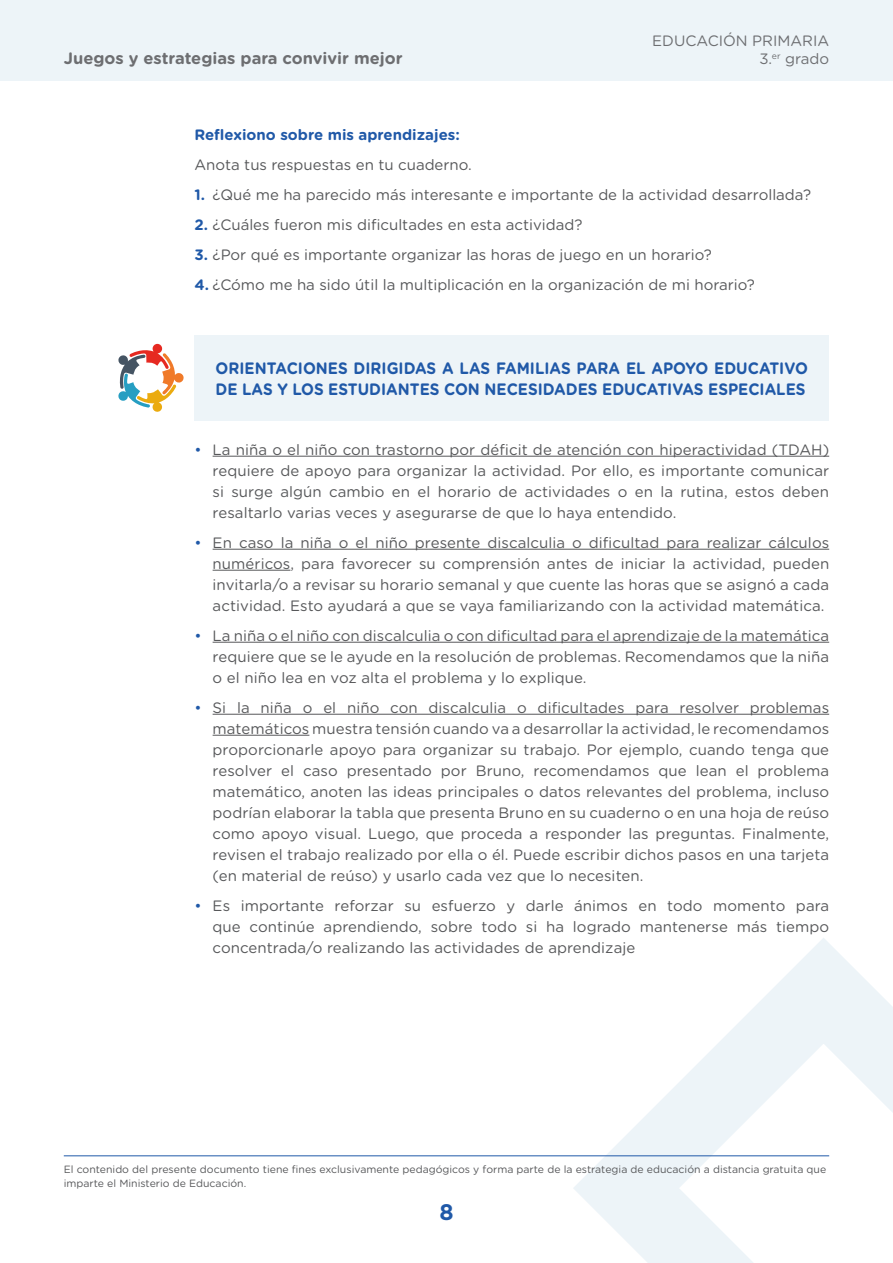
<style>
.page{position:relative;width:893px;height:1263px;background:#fff}
.page>*{position:absolute;margin:0;border:0;box-sizing:border-box;transform-origin:0 0}
.t1{font:700 22.5px "Gotham Rounded";color:#2059a8}
.t2{font:700 16.5px/21px "Gotham Rounded";color:#2059a8;scale:.92 1}
.t3{font:700 16.5px "Gotham Rounded";color:#6d6e71}
.t4{font:15px/21px "Gotham Rounded";color:#57585a;text-align:justify}
.t5{font:700 15px "Gotham Rounded";color:#2059a8}
.t6{font:15px/18px "Gotham Rounded";color:#6d6e71;text-align:right}
.t7{font:10.5px/13.5px "Gotham Rounded";color:#57585a}
.s1{font-weight:700;color:#2059a8}
.s2{color:#2059a8}
</style>
<div class="page">
<svg style="left:520px;top:938px;width:373px;height:325px"></svg>
<div style="left:0;top:0;width:893px;height:81px;background:#edf4f8"></div>
<hr style="left:64px;top:1155px;width:765px;height:1px;background:#2059a8">
<hr style="left:213px;top:456px;width:616px;height:1px;background:#57585a">
<hr style="left:213px;top:549px;width:616px;height:1px;background:#57585a">
<hr style="left:213px;top:570px;width:77px;height:1px;background:#57585a">
<hr style="left:213px;top:642px;width:616px;height:1px;background:#57585a">
<hr style="left:213px;top:714px;width:616px;height:1px;background:#57585a">
<hr style="left:213px;top:735px;width:96px;height:1px;background:#57585a">
<div style="left:194px;top:335px;width:635px;height:85px;background:#edf4f8"></div>
<svg style="left:118px;top:344px;width:66px;height:68px"></svg>
<p class="t3" style="left:64px;top:49px;width:340px">Juegos y estrategias para convivir mejor</p>
<p class="t6" style="left:652px;top:31px;width:178px">EDUCACIÓN PRIMARIA<br>3.<sup>er</sup> grado</p>
<p class="t5" style="left:194px;top:126px;width:267px">Reflexiono sobre mis aprendizajes:</p>
<p class="t4" style="left:194px;top:154px;width:279px">Anota tus respuestas en tu cuaderno.</p>
<p class="t4" style="left:194px;top:184px;width:618px"><span class="s1">1.</span> ¿Qué me ha parecido más interesante e importante de la actividad desarrollada?</p>
<p class="t4" style="left:194px;top:214px;width:390px"><span class="s1">2.</span> ¿Cuáles fueron mis dificultades en esta actividad?</p>
<p class="t4" style="left:194px;top:244px;width:519px"><span class="s1">3.</span> ¿Por qué es importante organizar las horas de juego en un horario?</p>
<p class="t4" style="left:194px;top:274px;width:562px"><span class="s1">4.</span> ¿Cómo me ha sido útil la multiplicación en la organización de mi horario?</p>
<p class="t2" style="left:216px;top:357px;width:645px">ORIENTACIONES DIRIGIDAS A LAS FAMILIAS PARA EL APOYO EDUCATIVO<br>DE LAS Y LOS ESTUDIANTES CON NECESIDADES EDUCATIVAS ESPECIALES</p>
<p class="t4" style="left:213px;top:439px;width:618px;text-indent:-18px"><span class="s2">•</span> La niña o el niño con trastorno por déficit de atención con hiperactividad (TDAH) requiere de apoyo para organizar la actividad. Por ello, es importante comunicar si surge algún cambio en el horario de actividades o en la rutina, estos deben resaltarlo varias veces y asegurarse de que lo haya entendido.</p>
<p class="t4" style="left:213px;top:532px;width:618px;text-indent:-18px"><span class="s2">•</span> En caso la niña o el niño presente discalculia o dificultad para realizar cálculos numéricos, para favorecer su comprensión antes de iniciar la actividad, pueden invitarla/o a revisar su horario semanal y que cuente las horas que se asignó a cada actividad. Esto ayudará a que se vaya familiarizando con la actividad matemática.</p>
<p class="t4" style="left:213px;top:625px;width:618px;text-indent:-18px"><span class="s2">•</span> La niña o el niño con discalculia o con dificultad para el aprendizaje de la matemática requiere que se le ayude en la resolución de problemas. Recomendamos que la niña o el niño lea en voz alta el problema y lo explique.</p>
<p class="t4" style="left:213px;top:697px;width:618px;text-indent:-18px"><span class="s2">•</span> Si la niña o el niño con discalculia o dificultades para resolver problemas matemáticos muestra tensión cuando va a desarrollar la actividad, le recomendamos proporcionarle apoyo para organizar su trabajo. Por ejemplo, cuando tenga que resolver el caso presentado por Bruno, recomendamos que lean el problema matemático, anoten las ideas principales o datos relevantes del problema, incluso podrían elaborar la tabla que presenta Bruno en su cuaderno o en una hoja de reúso como apoyo visual. Luego, que proceda a responder las preguntas. Finalmente, revisen el trabajo realizado por ella o él. Puede escribir dichos pasos en una tarjeta (en material de reúso) y usarlo cada vez que lo necesiten.</p>
<p class="t4" style="left:213px;top:895px;width:618px;text-indent:-18px"><span class="s2">•</span> Es importante reforzar su esfuerzo y darle ánimos en todo momento para que continúe aprendiendo, sobre todo si ha logrado mantenerse más tiempo concentrada/o realizando las actividades de aprendizaje</p>
<p class="t7" style="left:64px;top:1163px;width:764px">El contenido del presente documento tiene fines exclusivamente pedagógicos y forma parte de la estrategia de educación a distancia gratuita que imparte el Ministerio de Educación.</p>
<h1 class="t1" style="left:439px;top:1199px;width:16px">8</h1>
</div>
